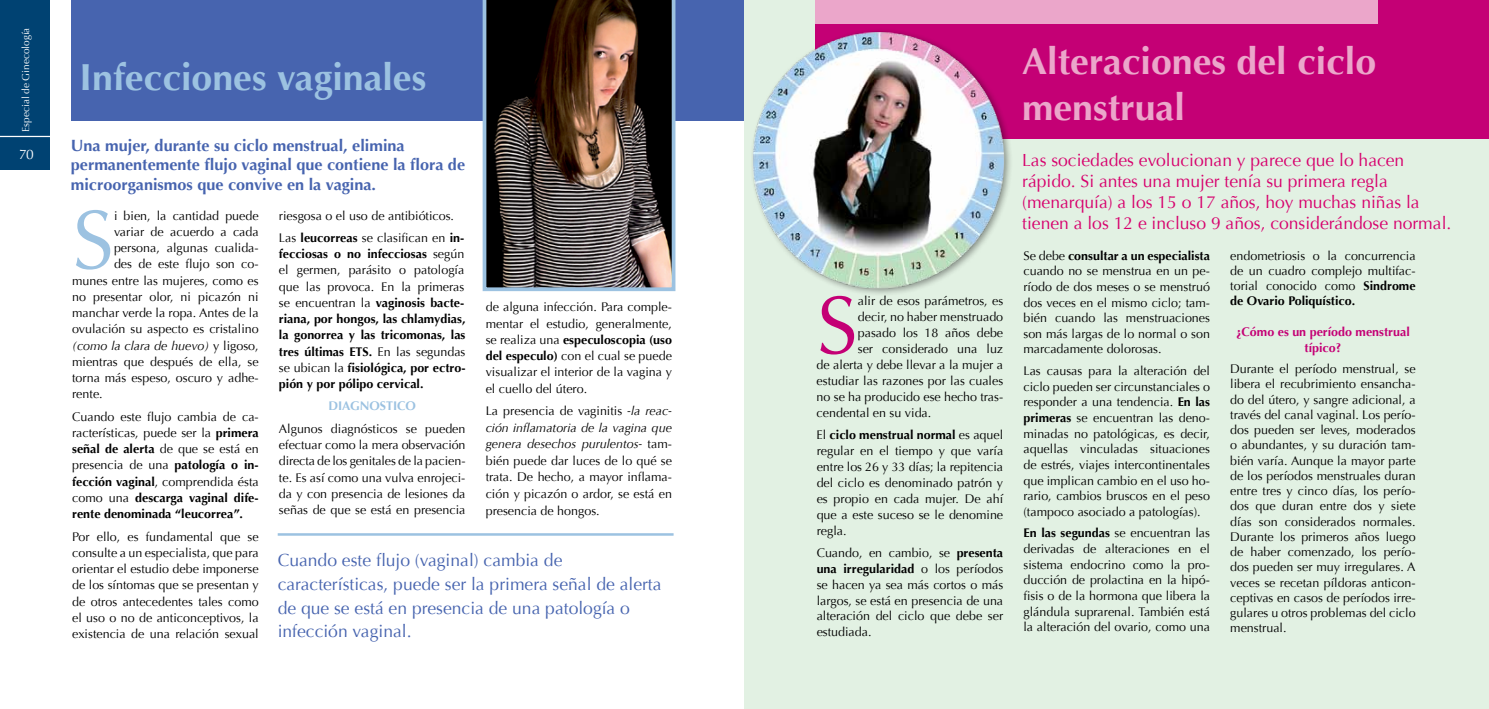
<style>
.page{position:relative;width:1489px;height:709px;background:#fff}
.page>*{position:absolute;margin:0;border:0;box-sizing:border-box;transform-origin:0 0}
.t1{font:83.62px "Optima";color:#9cc2e1}
.t2{font:82.25px "Optima";color:#c40075}
.t3{font:700 37.5px/45px "Optima";color:#eba6ca}
.t4{font:700 37.5px "Optima";color:#9cc2e1}
.t5{font:17.5px/21px "Optima";color:#d7006d}
.t6{font:17.5px/23.8px "Optima";color:#4764af}
.t7{font:700 16.25px/19.5px "Optima";color:#4764af}
.t8{font:13.75px "Optima";color:#fff}
.t9{font:12.5px/16.2px "Optima";color:#000;text-align:justify}
.t10{font:700 12.5px/16.2px "Optima";color:#000;text-align:justify}
.t11{font:700 12.5px/15.2px "Optima";color:#c40075;text-align:center}
.t12{font:italic 12.5px "Optima";color:#000}
.t13{font:700 12.5px "Optima";color:#9cc2e1}
.t14{font:10px "Optima";color:#fff}
.s1{font-style:normal}
.s2{font-weight:700}
.s3{font-weight:400}
.s4{font-style:italic}
</style>
<div class="page">
<div style="left:0;top:0;width:50px;height:170px;background:#004272"></div>
<hr style="left:0;top:136px;width:52px;height:1px;background:#fff">
<div style="left:71px;top:0;width:673px;height:120px;background:#4764af"></div>
<hr style="left:278px;top:533px;width:395px;height:2px;background:#9cc2e1">
<div style="left:744px;top:0;width:744px;height:709px;background:#e2f1e3"></div>
<div style="left:815px;top:0;width:673px;height:139px;background:#c40075"></div>
<div style="left:815px;top:0;width:563px;height:24px;background:#eba6ca"></div>
<img style="left:482px;top:0;width:193px;height:291px">
<img style="left:752px;top:31px;width:259px;height:263px">
<p class="t14" style="left:20px;top:132px;width:105px;rotate:-90deg">Especial de Ginecología</p>
<p class="t8" style="left:19px;top:147px;width:16px">70</p>
<h3 class="t4" style="left:80px;top:56px;width:348px">Infecciones vaginales</h3>
<h3 class="t7" style="left:71px;top:135px;width:396px">Una mujer, durante su ciclo menstrual, elimina permanentemente flujo vaginal que contiene la flora de microorganismos que convive en la vagina.</h3>
<h1 class="t1" style="left:72px;top:191px;width:43px">S</h1>
<p class="t9" style="left:114px;top:207px;width:146px">i bien, la cantidad puede</p>
<p class="t9" style="left:114px;top:224px;width:146px">variar de acuerdo a cada</p>
<p class="t9" style="left:114px;top:240px;width:146px">persona, algunas cualida-</p>
<p class="t9" style="left:114px;top:256px;width:146px">des de este flujo son co-</p>
<p class="t9" style="left:72px;top:272px;width:188px">munes entre las mujeres, como es</p>
<p class="t9" style="left:72px;top:289px;width:188px">no presentar olor, ni picazón ni</p>
<p class="t9" style="left:72px;top:305px;width:188px">manchar verde la ropa. Antes de la</p>
<p class="t9" style="left:72px;top:321px;width:188px">ovulación su aspecto es cristalino</p>
<p class="t12" style="left:72px;top:338px;width:188px">(como la clara de huevo) <span class="s1">y ligoso,</span></p>
<p class="t9" style="left:72px;top:354px;width:188px">mientras que después de ella, se</p>
<p class="t9" style="left:72px;top:370px;width:188px">torna más espeso, oscuro y adhe-</p>
<p class="t9" style="left:72px;top:386px;width:32px">rente.</p>
<p class="t9" style="left:72px;top:408px;width:188px">Cuando este flujo cambia de ca&shy;racterísticas, puede ser la <span class="s2">primera señal de alerta</span> de que se está en presencia de una <span class="s2">patología o in&shy;fección vaginal</span>, comprendida ésta como una <span class="s2">descarga vaginal dife&shy;rente denominada “leucorrea”.</span></p>
<p class="t9" style="left:72px;top:528px;width:188px">Por ello, es fundamental que se consulte a un especialista, que para orientar el estudio debe imponerse de los síntomas que se presentan y de otros antecedentes tales como el uso o no de anticonceptivos, la existencia de una relación sexual</p>
<p class="t9" style="left:279px;top:204px;width:187px;line-height:22.2px">riesgosa o el uso de antibióticos.<br>Las <span class="s2">leucorreas</span> se clasifican en <span class="s2">in-</span></p>
<p class="t10" style="left:279px;top:246px;width:188px">fecciosas o no infecciosas <span class="s3">según el germen, parásito o patología que las provoca. En la primeras se encuentran la</span> vaginosis bacte&shy;riana, por hongos, las chlamydias, la gonorrea y las tricomonas, las tres últimas ETS. <span class="s3">En las segundas se ubican la</span> fisiológica, por ectro&shy;pión y por pólipo cervical.</p>
<p class="t13" style="left:328px;top:399px;width:89px">DIAGNOSTICO</p>
<p class="t9" style="left:279px;top:420px;width:188px">Algunos diagnósticos se pueden efectuar como la mera observación directa de los genitales de la pacien&shy;te. Es así como una vulva enrojeci&shy;da y con presencia de lesiones da señas de que se está en presencia</p>
<p class="t9" style="left:485px;top:299px;width:188px">de alguna infección. Para comple&shy;mentar el estudio, generalmente, se realiza una <span class="s2">especuloscopia (uso del especulo)</span> con el cual se puede visualizar el interior de la vagina y el cuello del útero.</p>
<p class="t9" style="left:485px;top:403px;width:188px;line-height:16.6px">La presencia de vaginitis <span class="s4">-la reac&shy;ción inflamatoria de la vagina que genera desechos purulentos-</span> tam&shy;bién puede dar luces de lo qué se trata. De hecho, a mayor inflama&shy;ción y picazón o ardor, se está en presencia de hongos.</p>
<h3 class="t6" style="left:278px;top:548px;width:385px">Cuando este flujo (vaginal) cambia de características, puede ser la primera señal de alerta de que se está en presencia de una patología o infección vaginal.</h3>
<h2 class="t2" style="left:816px;top:278px;width:43px">S</h2>
<p class="t9" style="left:857px;top:293px;width:147px">alir de esos parámetros, es</p>
<p class="t9" style="left:857px;top:309px;width:147px">decir, no haber menstruado</p>
<p class="t9" style="left:857px;top:325px;width:147px">pasado los 18 años debe</p>
<p class="t9" style="left:857px;top:341px;width:147px">ser considerado una luz</p>
<p class="t9" style="left:816px;top:357px;width:188px">de alerta y debe llevar a la mujer a</p>
<p class="t9" style="left:816px;top:373px;width:188px">estudiar las razones por las cuales</p>
<p class="t9" style="left:816px;top:389px;width:188px">no se ha producido ese hecho tras-</p>
<p class="t9" style="left:816px;top:405px;width:116px">cendental en su vida.</p>
<p class="t9" style="left:816px;top:427px;width:188px;line-height:15.9px">El <span class="s2">ciclo menstrual normal</span> es aquel regular en el tiempo y que varía entre los 26 y 33 días; la repitencia del ciclo es denominado patrón y es propio en cada mujer. De ahí que a este suceso se le denomine regla.</p>
<p class="t9" style="left:816px;top:544px;width:188px;line-height:15.9px">Cuando, en cambio, se <span class="s2">presenta una irregularidad</span> o los períodos se hacen ya sea más cortos o más largos, se está en presencia de una alteración del ciclo que debe ser estudiada.</p>
<h3 class="t3" style="left:1022px;top:40px;width:355px">Alteraciones del ciclo menstrual</h3>
<h3 class="t5" style="left:1022px;top:150px;width:430px">Las sociedades evolucionan y parece que lo hacen rápido. Si antes una mujer tenía su primera regla (menarquía) a los 15 o 17 años, hoy muchas niñas la tienen a los 12 e incluso 9 años, considerándose normal.</h3>
<p class="t9" style="left:1023px;top:248px;width:188px;line-height:15.6px">Se debe <span class="s2">consultar a un especialista </span>cuando no se menstrua en un pe&shy;ríodo de dos meses o se menstruó dos veces en el mismo ciclo; tam&shy;bién cuando las menstruaciones son más largas de lo normal o son marcadamente dolorosas.</p>
<p class="t9" style="left:1023px;top:363px;width:188px;line-height:15.6px">Las causas para la alteración del ciclo pueden ser circunstanciales o responder a una tendencia. <span class="s2">En las primeras</span> se encuentran las deno&shy;minadas no patológicas, es decir, aquellas vinculadas situaciones de estrés, viajes intercontinentales que implican cambio en el uso ho&shy;rario, cambios bruscos en el peso (tampoco asociado a patologías).</p>
<p class="t9" style="left:1023px;top:525px;width:188px;line-height:15.5px"><span class="s2">En las segundas</span> se encuentran las derivadas de alteraciones en el sistema endocrino como la pro&shy;ducción de prolactina en la hipó&shy;fisis o de la hormona que libera la glándula suprarenal. También está la alteración del ovario, como una</p>
<p class="t9" style="left:1230px;top:248px;width:187px;line-height:15.2px">endometriosis o la concurrencia de un cuadro complejo multifac&shy;torial conocido como <span class="s2">Sindrome de Ovario Poliquístico.</span></p>
<p class="t11" style="left:1235px;top:325px;width:175px">¿Cómo es un período menstrual típico?</p>
<p class="t9" style="left:1230px;top:361px;width:187px;line-height:15.2px">Durante el período menstrual, se libera el recubrimiento ensancha&shy;do del útero, y sangre adicional, a través del canal vaginal. Los perío&shy;dos pueden ser leves, moderados o abundantes, y su duración tam&shy;bién varía. Aunque la mayor parte de los períodos menstruales duran entre tres y cinco días, los perío&shy;dos que duran entre dos y siete días son considerados normales.<br>Durante los primeros años luego de haber comenzado, los perío&shy;dos pueden ser muy irregulares. A veces se recetan píldoras anticon&shy;ceptivas en casos de períodos irre&shy;gulares u otros problemas del ciclo menstrual.</p>
</div>
